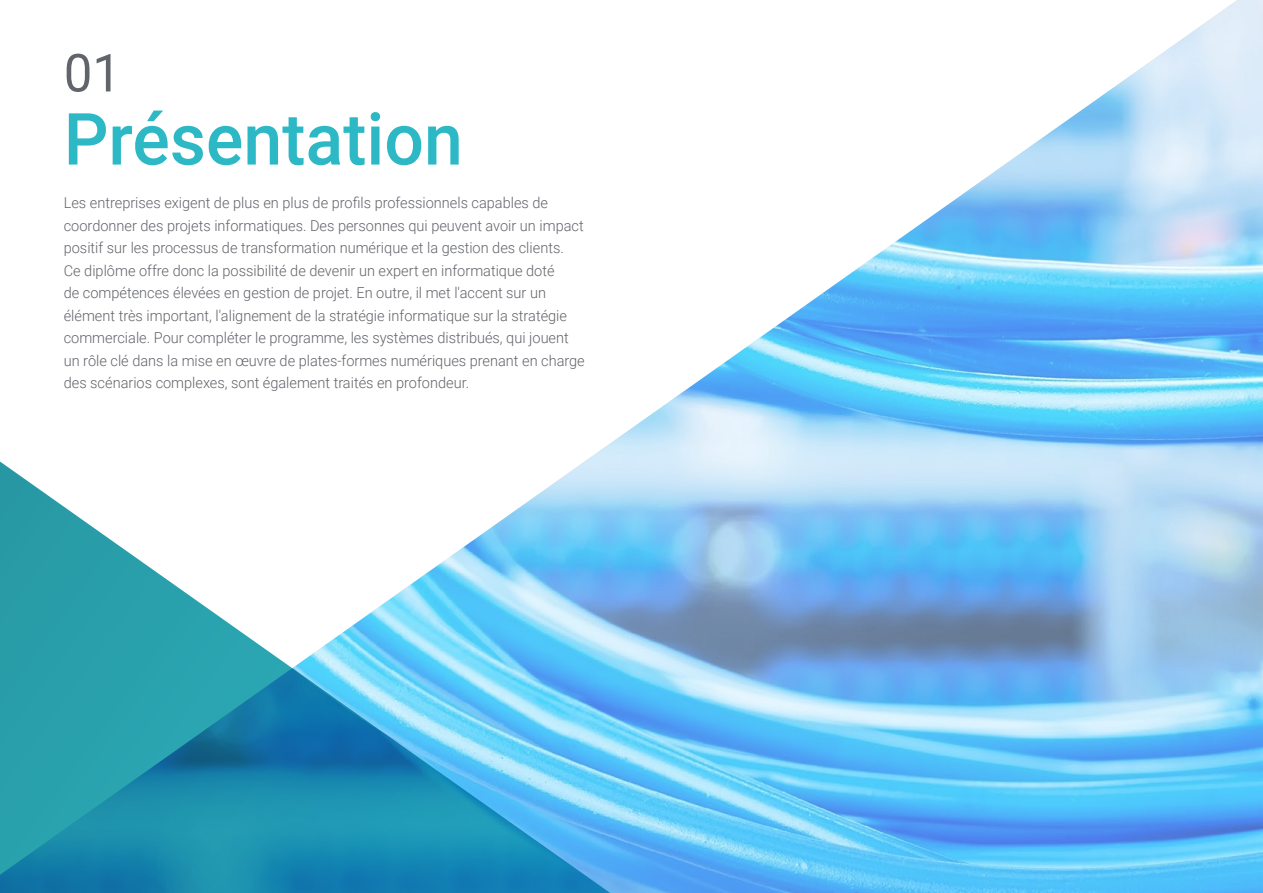
<style>
.page{position:relative;width:1263px;height:893px;background:#fff}
.page>*{position:absolute;margin:0;border:0;box-sizing:border-box;transform-origin:0 0}
.t1{font:500 72px "Roboto";color:#2db8c5}
.t2{font:52.5px "Roboto";color:#61646a}
.t3{font:300 15px/22.5px "Roboto";color:#61646a}
</style>
<div class="page">
<img style="left:607px;top:0;width:656px;height:893px">
<svg style="left:0;top:446px;width:640px;height:447px"></svg>
<h2 class="t2" style="left:64px;top:36px;width:59px">01</h2>
<h1 class="t1" style="left:64px;top:89px;width:401px">Présentation</h1>
<p class="t3" style="left:64px;top:191px;width:522px">Les entreprises exigent de plus en plus de profils professionnels capables de coordonner des projets informatiques. Des personnes qui peuvent avoir un impact positif sur les processus de transformation numérique et la gestion des clients.<br>Ce diplôme offre donc la possibilité de devenir un expert en informatique doté<br>de compétences élevées en gestion de projet. En outre, il met l'accent sur un élément très important, l'alignement de la stratégie informatique sur la stratégie commerciale. Pour compléter le programme, les systèmes distribués, qui jouent un rôle clé dans la mise en œuvre de plates-formes numériques prenant en charge des scénarios complexes, sont également traités en profondeur.</p>
</div>
